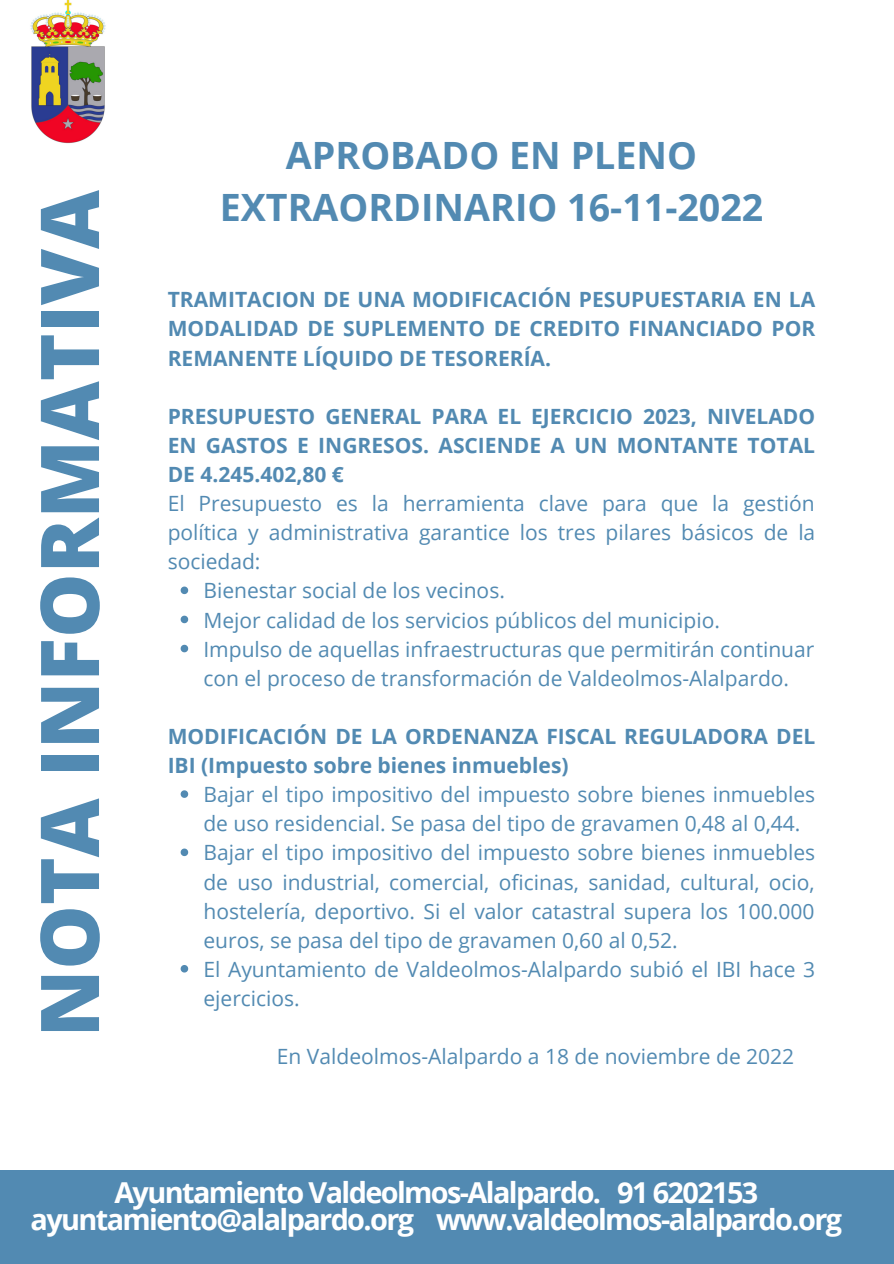
<style>
.page{position:relative;width:894px;height:1264px;background:#fff}
.page>*{position:absolute;margin:0;border:0;box-sizing:border-box;transform-origin:0 0}
.t1{font:800 81px "Open Sans";color:#528ab2}
.t2{font:700 37.65px/51.8px "Open Sans";color:#528ab2;text-align:center}
.t3{font:700 28.8px/27px "Open Sans";letter-spacing:-.055em;color:#fff;text-align:center}
.t4{font:21px/29.1px "Open Sans";color:#528ab2}
.t5{font:700 21px/29.1px "Open Sans";color:#528ab2;text-align:justify}
</style>
<div class="page">
<img style="left:30px;top:0;width:76px;height:144px">
<div style="left:0;top:1170px;width:893px;height:93px;background:#528ab2"></div>
<svg style="left:180px;top:586px;width:8px;height:8px"></svg>
<svg style="left:180px;top:615px;width:8px;height:8px"></svg>
<svg style="left:180px;top:644px;width:8px;height:8px"></svg>
<svg style="left:180px;top:790px;width:8px;height:7px"></svg>
<svg style="left:180px;top:848px;width:8px;height:8px"></svg>
<svg style="left:180px;top:965px;width:8px;height:7px"></svg>
<h1 class="t1" style="left:12px;top:1037px;width:848px;rotate:-90deg">NOTA INFORMATIVA</h1>
<h2 class="t2" style="left:219px;top:129px;width:545px">APROBADO EN PLENO<br>EXTRAORDINARIO 16-11-2022</h2>
<p class="t5" style="left:168px;top:284px;width:649px">TRAMITACION DE UNA MODIFICACIÓN PESUPUESTARIA EN LA MODALIDAD DE SUPLEMENTO DE CREDITO FINANCIADO POR REMANENTE LÍQUIDO DE TESORERÍA.</p>
<p class="t5" style="left:168px;top:401px;width:648px">PRESUPUESTO GENERAL PARA EL EJERCICIO 2023, NIVELADO EN GASTOS E INGRESOS. ASCIENDE A UN MONTANTE TOTAL DE 4.245.402,80 €</p>
<p class="t4" style="left:168px;top:488px;width:649px;text-align:justify">El Presupuesto es la herramienta clave para que la gestión política y administrativa garantice los tres pilares básicos de la sociedad:</p>
<p class="t4" style="left:203px;top:575px;width:612px">Bienestar social de los vecinos.<br>Mejor calidad de los servicios públicos del municipio.<br>Impulso de aquellas infraestructuras que permitirán continuar con el proceso de transformación de Valdeolmos-Alalpardo.</p>
<p class="t5" style="left:168px;top:721px;width:649px">MODIFICACIÓN DE LA ORDENANZA FISCAL REGULADORA DEL<br>IBI (Impuesto sobre bienes inmuebles)</p>
<p class="t4" style="left:203px;top:779px;width:613px">Bajar el tipo impositivo del impuesto sobre bienes inmuebles de uso residencial. Se pasa del tipo de gravamen 0,48 al 0,44.<br>Bajar el tipo impositivo del impuesto sobre bienes inmuebles de uso industrial, comercial, oficinas, sanidad, cultural, ocio, hostelería, deportivo. Si el valor catastral supera los 100.000 euros, se pasa del tipo de gravamen 0,60 al 0,52.<br>El Ayuntamiento de Valdeolmos-Alalpardo subió el IBI hace 3 ejercicios.</p>
<p class="t4" style="left:277px;top:1041px;width:518px">En Valdeolmos-Alalpardo a 18 de noviembre de 2022</p>
<h3 class="t3" style="left:31px;top:1177px;width:812px">Ayuntamiento Valdeolmos-Alalpardo. 91 6202153 ayuntamiento@alalpardo.org www.valdeolmos-alalpardo.org</h3>
</div>
